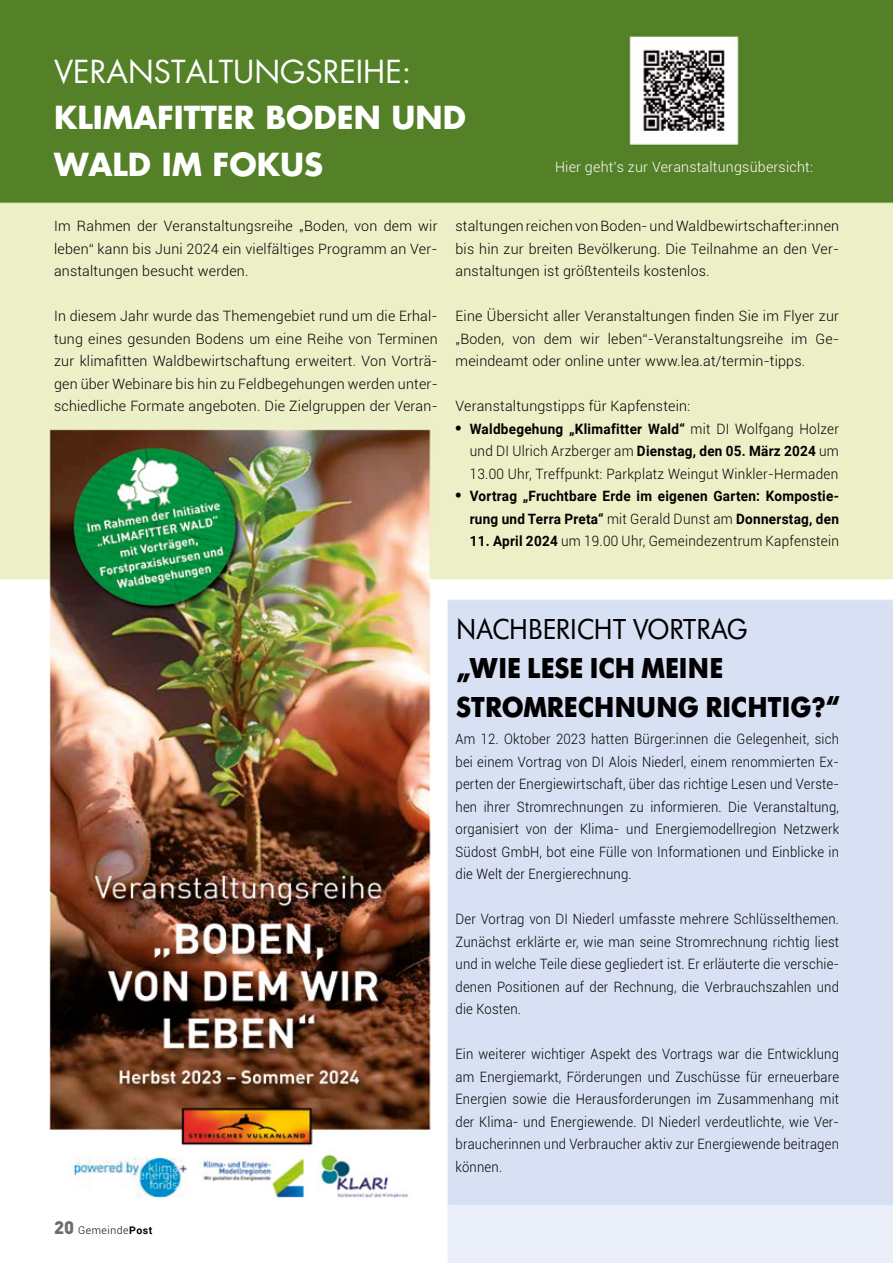
<style>
.page{position:relative;width:893px;height:1263px;background:#fff}
.page>*{position:absolute;margin:0;border:0;box-sizing:border-box;transform-origin:0 0}
.t1{font:700 30.9px/46.5px "Futura";color:#fff}
.t2{font:30.9px "Futura";color:#fff}
.t3{font:700 30px/39px "Futura SB";color:#000;scale:.92 1}
.t4{font:30px "Futura SB";color:#000;scale:.92 1}
.t5{font:300 14.25px/22.5px "Roboto";letter-spacing:.015em;color:#000;text-align:justify;scale:.92 1}
.t6{font:300 14.25px/22.5px "Roboto";letter-spacing:.015em;color:#000;text-align:justify}
.t7{font:300 14.25px/22.5px "Roboto";letter-spacing:.015em;color:#000;text-align:justify;scale:.95 1}
.t8{font:700 14.25px/22.5px "Roboto";letter-spacing:.02em;color:#000;text-align:right;scale:.95 1}
.t9{font:300 14.25px "Roboto";letter-spacing:.015em;color:#fff}
.t10{font:300 10.5px "Roboto";letter-spacing:.05em;color:#000}
.s1{font-family:"Times";font-weight:400;font-size:18px}
.s2{font-weight:700}
.s3{font-weight:300}
.s4{font-family:"DIN";font-weight:900;font-size:18px;color:#6d6d6c}
</style>
<div class="page">
<img style="left:0;top:0;width:893px;height:1263px">
<h1 class="t2" style="left:54px;top:51px;width:359px">VERANSTALTUNGSREIHE:</h1>
<h1 class="t1" style="left:54px;top:94px;width:414px">KLIMAFITTER BODEN UND<br>WALD IM FOKUS</h1>
<p class="t9" style="left:555px;top:157px;width:260px">Hier geht’s zur Veranstaltungsübersicht:</p>
<p class="t6" style="left:54px;top:214px;width:385px">Im Rahmen der Veranstaltungsreihe „Boden, von dem wir leben“ kann bis Juni 2024 ein vielfältiges Programm an Ver&shy;anstaltungen besucht werden.</p>
<p class="t6" style="left:54px;top:304px;width:385px">In diesem Jahr wurde das Themengebiet rund um die Erhal&shy;tung eines gesunden Bodens um eine Reihe von Terminen zur klimafitten Waldbewirtschaftung erweitert. Von Vorträ&shy;gen über Webinare bis hin zu Feldbegehungen werden unter&shy;schiedliche Formate angeboten. Die Zielgruppen der Veran-</p>
<p class="t6" style="left:455px;top:214px;width:385px">staltungen reichen von Boden- und Waldbewirtschafter:innen bis hin zur breiten Bevölkerung. Die Teilnahme an den Ver&shy;anstaltungen ist größtenteils kostenlos.</p>
<p class="t6" style="left:455px;top:304px;width:385px">Eine Übersicht aller Veranstaltungen finden Sie im Flyer zur „Boden, von dem wir leben“-Veranstaltungsreihe im Ge&shy;meindeamt oder online unter www.lea.at/termin-tipps.</p>
<p class="t6" style="left:455px;top:394px;width:236px">Veranstaltungstipps für Kapfenstein:</p>
<p class="t7" style="left:470px;top:417px;width:390px;text-indent:-14px"><span class="s1">•</span> <span class="s2">Waldbegehung „Klimafitter Wald“</span> mit DI Wolfgang Holzer und DI Ulrich Arzberger am <span class="s2">Dienstag, den 05. März 2024</span> um 13.00 Uhr, Treffpunkt: Parkplatz Weingut Winkler-Hermaden</p>
<p class="t8" style="left:455px;top:484px;width:405px"><span class="s1">•</span> Vortrag „Fruchtbare Erde im eigenen Garten: Kompostie&shy;rung und Terra Preta“ <span class="s3">mit Gerald Dunst am</span> Donnerstag, den</p>
<p class="t7" style="left:470px;top:529px;width:390px"><span class="s2">11. April 2024</span> um 19.00 Uhr, Gemeindezentrum Kapfenstein</p>
<p class="t10" style="left:54px;top:1222px;width:100px"><span class="s4">20</span> Gemeinde<span class="s2">Post</span></p>
<h2 class="t4" style="left:456px;top:613px;width:318px">NACHBERICHT VORTRAG</h2>
<h2 class="t3" style="left:456px;top:648px;width:419px">„WIE LESE ICH MEINE<br>STROMRECHNUNG RICHTIG?“</h2>
<p class="t5" style="left:455px;top:727px;width:418px">Am 12. Oktober 2023 hatten Bürger:innen die Gelegenheit, sich bei einem Vortrag von DI Alois Niederl, einem renommierten Ex&shy;perten der Energiewirtschaft, über das richtige Lesen und Verste&shy;hen ihrer Stromrechnungen zu informieren. Die Veranstaltung, organisiert von der Klima- und Energiemodellregion Netzwerk Südost GmbH, bot eine Fülle von Informationen und Einblicke in die Welt der Energierechnung.</p>
<p class="t5" style="left:455px;top:907px;width:418px">Der Vortrag von DI Niederl umfasste mehrere Schlüsselthemen.<br>Zunächst erklärte er, wie man seine Stromrechnung richtig liest und in welche Teile diese gegliedert ist. Er erläuterte die verschie&shy;denen Positionen auf der Rechnung, die Verbrauchszahlen und die Kosten.</p>
<p class="t5" style="left:455px;top:1042px;width:418px">Ein weiterer wichtiger Aspekt des Vortrags war die Entwicklung am Energiemarkt, Förderungen und Zuschüsse für erneuerbare Energien sowie die Herausforderungen im Zusammenhang mit der Klima- und Energiewende. DI Niederl verdeutlichte, wie Ver&shy;braucherinnen und Verbraucher aktiv zur Energiewende beitragen können.</p>
</div>
